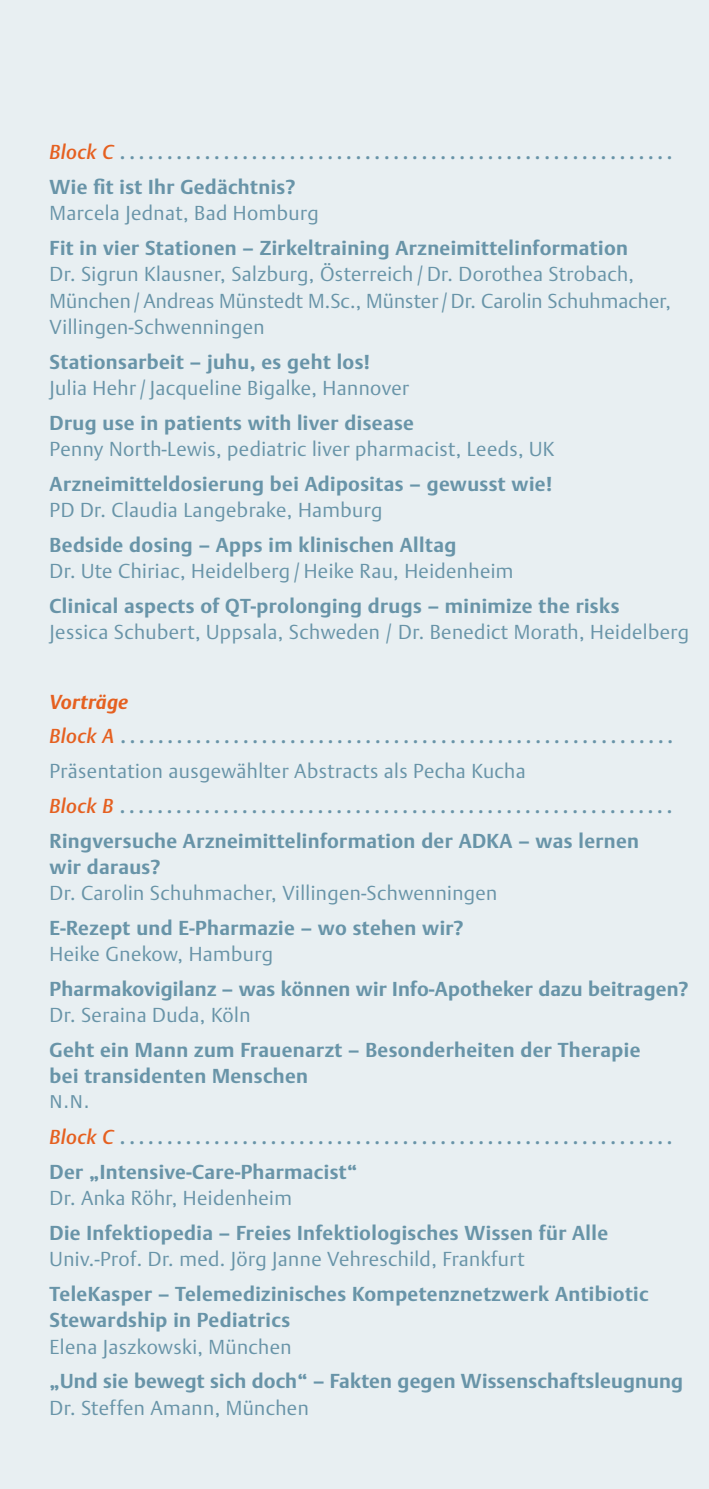
<style>
.page{position:relative;width:709px;height:1489px;background:#fff}
.page>*{position:absolute;margin:0;border:0;box-sizing:border-box;transform-origin:0 0}
.t1{font:22.5px "DTL Argo T";color:#6894a8}
.t2{font:700 20px/26.2px "DTL Argo T";letter-spacing:.02em;color:#6894a8}
.t3{font:300 20px/26.2px "DTL Argo T";letter-spacing:.02em;color:#6894a8}
.t4{font:italic 700 20px "DTL Argo T";letter-spacing:.01em;color:#e56020}
.t5{font:17.5px "Verdana";color:#6894a8}
.s1{font-weight:500;font-style:italic;font-size:20px;color:#e56020}
</style>
<div class="page">
<div style="left:0;top:0;width:709px;height:1488px;background:#e8eff2"></div>
<p class="t1" style="left:50px;top:138px;width:625px"><span class="s1">Block C</span> ...........................................................</p>
<p class="t2" style="left:50px;top:174px;width:247px">Wie fit ist Ihr Gedächtnis?</p>
<p class="t3" style="left:50px;top:200px;width:270px">Marcela Jednat, Bad Homburg</p>
<p class="t2" style="left:50px;top:235px;width:580px">Fit in vier Stationen – Zirkeltraining Arzneimittelinformation</p>
<p class="t3" style="left:50px;top:261px;width:623px">Dr. Sigrun Klausner, Salzburg, Österreich /Dr. Dorothea Strobach,<br>München/Andreas Münstedt M.Sc., Münster/Dr. Carolin Schuhmacher,<br>Villingen-Schwenningen</p>
<p class="t2" style="left:50px;top:348px;width:322px">Stationsarbeit – juhu, es geht los!</p>
<p class="t3" style="left:50px;top:374px;width:361px">Julia Hehr/Jacqueline Bigalke, Hannover</p>
<p class="t2" style="left:50px;top:409px;width:366px">Drug use in patients with liver disease</p>
<p class="t3" style="left:50px;top:435px;width:506px">Penny North-Lewis, pediatric liver pharmacist, Leeds, UK</p>
<p class="t2" style="left:50px;top:470px;width:504px">Arzneimitteldosierung bei Adipositas – gewusst wie!</p>
<p class="t3" style="left:50px;top:496px;width:334px">PD Dr. Claudia Langebrake, Hamburg</p>
<p class="t2" style="left:50px;top:531px;width:408px">Bedside dosing – Apps im klinischen Alltag</p>
<p class="t3" style="left:50px;top:557px;width:465px">Dr. Ute Chiriac, Heidelberg /Heike Rau, Heidenheim</p>
<p class="t2" style="left:50px;top:592px;width:571px">Clinical aspects of QT-prolonging drugs – minimize the risks</p>
<p class="t3" style="left:50px;top:618px;width:641px">Jessica Schubert, Uppsala, Schweden / Dr. Benedict Morath, Heidelberg</p>
<p class="t4" style="left:50px;top:689px;width:80px">Vorträge</p>
<p class="t1" style="left:50px;top:722px;width:625px"><span class="s1">Block A</span> ...........................................................</p>
<p class="t3" style="left:50px;top:757px;width:477px">Präsentation ausgewählter Abstracts als Pecha Kucha</p>
<p class="t1" style="left:50px;top:791px;width:624px"><span class="s1">Block B</span> ...........................................................</p>
<p class="t2" style="left:50px;top:827px;width:591px">Ringversuche Arzneimittelinformation der ADKA – was lernen wir daraus?</p>
<p class="t3" style="left:50px;top:879px;width:449px">Dr. Carolin Schuhmacher, Villingen-Schwenningen</p>
<p class="t2" style="left:50px;top:914px;width:415px">E-Rezept und E-Pharmazie – wo stehen wir?</p>
<p class="t3" style="left:50px;top:940px;width:225px">Heike Gnekow, Hamburg</p>
<p class="t2" style="left:50px;top:975px;width:640px">Pharmakovigilanz – was können wir Info-Apotheker dazu beitragen?</p>
<p class="t3" style="left:50px;top:1001px;width:202px">Dr. Seraina Duda, Köln</p>
<p class="t2" style="left:50px;top:1036px;width:592px">Geht ein Mann zum Frauenarzt – Besonderheiten der Therapie bei transidenten Menschen</p>
<p class="t5" style="left:50px;top:1089px;width:42px">N.N.</p>
<p class="t1" style="left:50px;top:1122px;width:625px"><span class="s1">Block C</span> ...........................................................</p>
<p class="t2" style="left:50px;top:1158px;width:309px">Der „Intensive-Care-Pharmacist“</p>
<p class="t3" style="left:50px;top:1184px;width:244px">Dr. Anka Röhr, Heidenheim</p>
<p class="t2" style="left:50px;top:1219px;width:560px">Die Infektiopedia – Freies Infektiologisches Wissen für Alle</p>
<p class="t3" style="left:50px;top:1245px;width:476px">Univ.-Prof. Dr. med. Jörg Janne Vehreschild, Frankfurt</p>
<p class="t2" style="left:50px;top:1280px;width:600px">TeleKasper – Telemedizinisches Kompetenznetzwerk Antibiotic<br>Stewardship in Pediatrics</p>
<p class="t3" style="left:50px;top:1333px;width:243px">Elena Jaszkowski, München</p>
<p class="t2" style="left:50px;top:1367px;width:635px">„Und sie bewegt sich doch“ – Fakten gegen Wissenschaftsleugnung</p>
<p class="t3" style="left:50px;top:1394px;width:261px">Dr. Steffen Amann, München</p>
</div>
